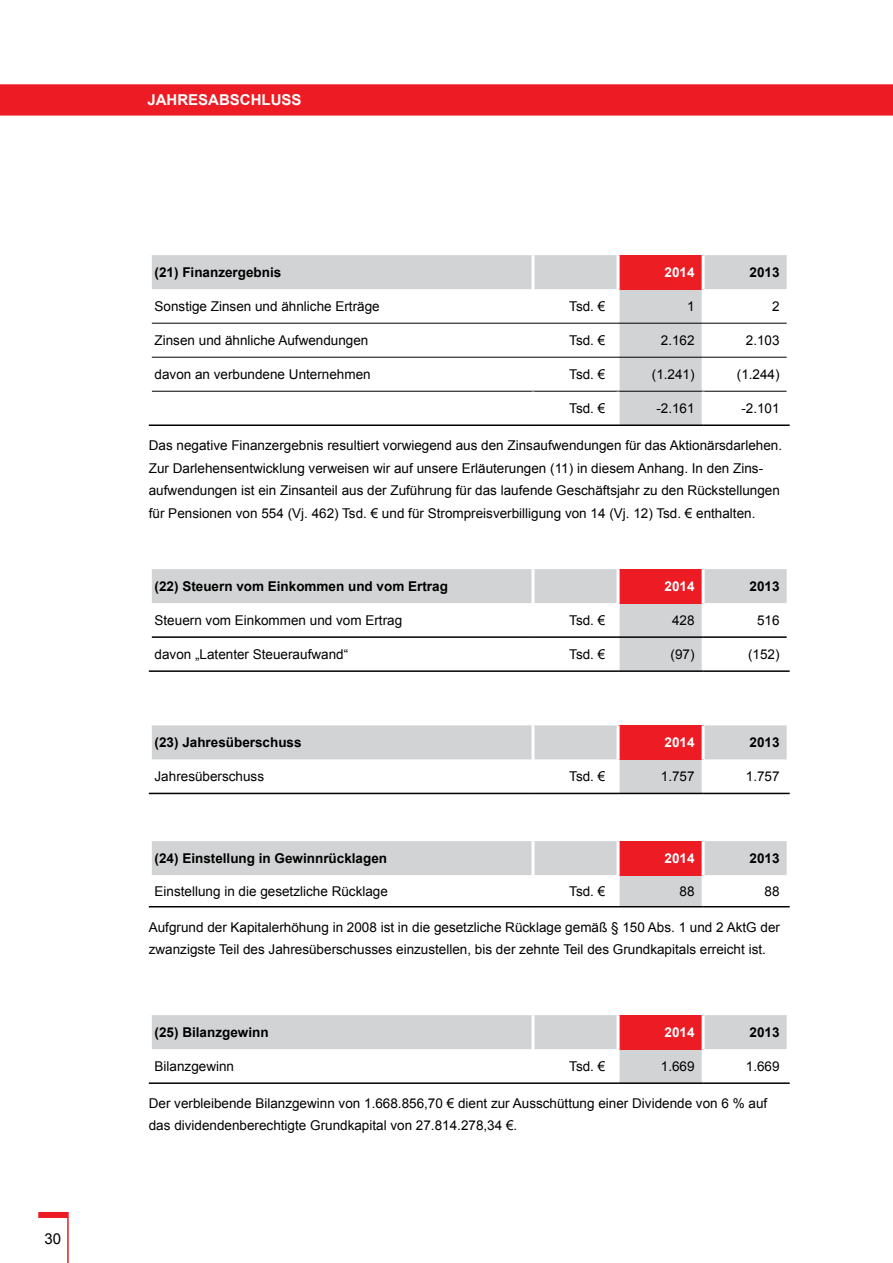
<style>
.page{position:relative;width:893px;height:1263px;background:#fff}
.page>*{position:absolute;margin:0;border:0;box-sizing:border-box;transform-origin:0 0}
.t1{font:700 15px "Arial";color:#fff}
.t2{font:15px "Arial";color:#000}
.t3{font:13.5px/22.5px "Arial";color:#000}
.t4{font:700 13.5px "Arial";color:#000}
.t5{font:700 13.5px "Arial";color:#fff}
</style>
<div class="page">
<svg style="left:152px;top:255px;width:635px;height:169px"></svg>
<div style="left:618px;top:255px;width:85px;height:34px;background:#ed1d24"></div>
<hr style="left:531px;top:289px;width:3px;height:34px;background:#fff">
<hr style="left:617px;top:289px;width:3px;height:34px;background:#fff">
<hr style="left:702px;top:289px;width:3px;height:34px;background:#fff">
<hr style="left:531px;top:324px;width:3px;height:33px;background:#fff">
<hr style="left:617px;top:324px;width:3px;height:33px;background:#fff">
<hr style="left:702px;top:324px;width:3px;height:33px;background:#fff">
<hr style="left:531px;top:358px;width:3px;height:33px;background:#fff">
<hr style="left:617px;top:358px;width:3px;height:33px;background:#fff">
<hr style="left:702px;top:358px;width:3px;height:33px;background:#fff">
<hr style="left:152px;top:323px;width:381px;height:1px;background:#000">
<hr style="left:533px;top:323px;width:85px;height:1px;background:#000">
<hr style="left:618px;top:323px;width:85px;height:1px;background:#000">
<hr style="left:703px;top:323px;width:84px;height:1px;background:#000">
<hr style="left:531px;top:255px;width:3px;height:34px;background:#fff">
<hr style="left:617px;top:255px;width:3px;height:34px;background:#fff">
<hr style="left:702px;top:255px;width:3px;height:34px;background:#fff">
<hr style="left:152px;top:357px;width:381px;height:1px;background:#000">
<hr style="left:533px;top:357px;width:85px;height:1px;background:#000">
<hr style="left:618px;top:357px;width:85px;height:1px;background:#000">
<hr style="left:703px;top:357px;width:84px;height:1px;background:#000">
<hr style="left:152px;top:391px;width:381px;height:1px;background:#000">
<hr style="left:533px;top:391px;width:85px;height:1px;background:#000">
<hr style="left:618px;top:391px;width:85px;height:1px;background:#000">
<hr style="left:703px;top:391px;width:84px;height:1px;background:#000">
<hr style="left:531px;top:392px;width:3px;height:32px;background:#fff">
<hr style="left:617px;top:392px;width:3px;height:32px;background:#fff">
<hr style="left:702px;top:392px;width:3px;height:32px;background:#fff">
<hr style="left:149px;top:424px;width:384px;height:2px;background:#000">
<hr style="left:533px;top:424px;width:85px;height:2px;background:#000">
<hr style="left:618px;top:424px;width:85px;height:2px;background:#000">
<hr style="left:703px;top:424px;width:87px;height:2px;background:#000">
<svg style="left:152px;top:569px;width:635px;height:101px"></svg>
<div style="left:618px;top:569px;width:85px;height:34px;background:#ed1c24"></div>
<hr style="left:531px;top:569px;width:3px;height:34px;background:#fff">
<hr style="left:617px;top:569px;width:3px;height:34px;background:#fff">
<hr style="left:702px;top:569px;width:3px;height:34px;background:#fff">
<hr style="left:531px;top:603px;width:3px;height:33px;background:#fff">
<hr style="left:617px;top:603px;width:3px;height:33px;background:#fff">
<hr style="left:702px;top:603px;width:3px;height:33px;background:#fff">
<hr style="left:531px;top:638px;width:3px;height:32px;background:#fff">
<hr style="left:617px;top:638px;width:3px;height:32px;background:#fff">
<hr style="left:702px;top:638px;width:3px;height:32px;background:#fff">
<hr style="left:152px;top:636px;width:381px;height:2px;background:#000">
<hr style="left:533px;top:636px;width:85px;height:2px;background:#000">
<hr style="left:618px;top:636px;width:85px;height:2px;background:#000">
<hr style="left:703px;top:636px;width:84px;height:2px;background:#000">
<hr style="left:149px;top:670px;width:384px;height:2px;background:#000">
<hr style="left:533px;top:670px;width:85px;height:2px;background:#000">
<hr style="left:618px;top:670px;width:85px;height:2px;background:#000">
<hr style="left:703px;top:670px;width:87px;height:2px;background:#000">
<svg style="left:152px;top:725px;width:635px;height:68px"></svg>
<div style="left:618px;top:725px;width:85px;height:34px;background:#ed1c24"></div>
<hr style="left:531px;top:759px;width:3px;height:34px;background:#fff">
<hr style="left:617px;top:759px;width:3px;height:34px;background:#fff">
<hr style="left:702px;top:759px;width:3px;height:34px;background:#fff">
<hr style="left:531px;top:725px;width:3px;height:34px;background:#fff">
<hr style="left:617px;top:725px;width:3px;height:34px;background:#fff">
<hr style="left:702px;top:725px;width:3px;height:34px;background:#fff">
<hr style="left:149px;top:793px;width:384px;height:1px;background:#000">
<hr style="left:533px;top:793px;width:85px;height:1px;background:#000">
<hr style="left:618px;top:793px;width:85px;height:1px;background:#000">
<hr style="left:703px;top:793px;width:87px;height:1px;background:#000">
<svg style="left:152px;top:1015px;width:635px;height:67px"></svg>
<div style="left:618px;top:1015px;width:85px;height:34px;background:#ed1c24"></div>
<hr style="left:531px;top:1049px;width:3px;height:33px;background:#fff">
<hr style="left:617px;top:1049px;width:3px;height:33px;background:#fff">
<hr style="left:702px;top:1049px;width:3px;height:33px;background:#fff">
<hr style="left:531px;top:1015px;width:3px;height:34px;background:#fff">
<hr style="left:617px;top:1015px;width:3px;height:34px;background:#fff">
<hr style="left:702px;top:1015px;width:3px;height:34px;background:#fff">
<hr style="left:149px;top:1082px;width:384px;height:2px;background:#000">
<hr style="left:533px;top:1082px;width:85px;height:2px;background:#000">
<hr style="left:618px;top:1082px;width:85px;height:2px;background:#000">
<hr style="left:703px;top:1082px;width:87px;height:2px;background:#000">
<svg style="left:152px;top:841px;width:635px;height:65px"></svg>
<div style="left:618px;top:841px;width:85px;height:34px;background:#ed1c24"></div>
<hr style="left:531px;top:875px;width:3px;height:31px;background:#fff">
<hr style="left:617px;top:875px;width:3px;height:31px;background:#fff">
<hr style="left:702px;top:875px;width:3px;height:31px;background:#fff">
<hr style="left:531px;top:841px;width:3px;height:34px;background:#fff">
<hr style="left:617px;top:841px;width:3px;height:34px;background:#fff">
<hr style="left:702px;top:841px;width:3px;height:34px;background:#fff">
<hr style="left:149px;top:906px;width:384px;height:1px;background:#000">
<hr style="left:533px;top:906px;width:85px;height:1px;background:#000">
<hr style="left:618px;top:906px;width:85px;height:1px;background:#000">
<hr style="left:703px;top:906px;width:87px;height:1px;background:#000">
<div style="left:38px;top:1212px;width:30px;height:6px;background:#ed1c24"></div>
<hr style="left:67px;top:1212px;width:2px;height:51px;background:#ed1c24">
<div style="left:0;top:84px;width:893px;height:32px;background:#ed1c24"></div>
<p class="t2" style="left:45px;top:1229px;width:18px">30</p>
<p class="t1" style="left:147px;top:90px;width:42px">jahresabs</p>
<p class="t1" style="left:240px;top:90px;width:53px">chluss</p>
<p class="t4" style="left:155px;top:263px;width:128px">(21) Finanzergebnis</p>
<p class="t5" style="left:665px;top:263px;width:32px">2014</p>
<p class="t4" style="left:750px;top:263px;width:32px">2013</p>
<p class="t3" style="left:155px;top:295px;width:227px">Sonstige Zinsen und ähnliche Erträge</p>
<p class="t3" style="left:569px;top:295px;width:38px">Tsd. €</p>
<p class="t3" style="left:687px;top:295px;width:9px">1</p>
<p class="t3" style="left:772px;top:295px;width:9px">2</p>
<p class="t3" style="left:155px;top:329px;width:215px">Zinsen und ähnliche Aufwendungen</p>
<p class="t3" style="left:569px;top:329px;width:38px">Tsd. €</p>
<p class="t3" style="left:661px;top:329px;width:35px">2.162</p>
<p class="t3" style="left:746px;top:329px;width:35px">2.103</p>
<p class="t3" style="left:155px;top:363px;width:218px">davon an verbundene Unternehmen</p>
<p class="t3" style="left:569px;top:363px;width:38px">Tsd. €</p>
<p class="t3" style="left:652px;top:363px;width:44px">(1.241)</p>
<p class="t3" style="left:737px;top:363px;width:44px">(1.244)</p>
<p class="t3" style="left:569px;top:397px;width:38px">Tsd. €</p>
<p class="t3" style="left:656px;top:397px;width:40px">-2.161</p>
<p class="t3" style="left:741px;top:397px;width:40px">-2.101</p>
<p class="t3" style="left:149px;top:434px;width:635px">Das negative Finanzergebnis resultiert vorwiegend aus den Zinsaufwendungen für das Aktionärsdarlehen.<br>Zur Darlehensentwicklung verweisen wir auf unsere Erläuterungen (11) in diesem Anhang. In den Zins&shy;aufwendungen ist ein Zinsanteil aus der Zuführung für das laufende Geschäftsjahr zu den Rückstellungen für Pensionen von 554 (Vj. 462) Tsd. € und für Strompreisverbilligung von 14 (Vj. 12) Tsd. € enthalten.</p>
<p class="t4" style="left:155px;top:577px;width:295px">(22) Steuern vom Einkommen und vom Ertrag</p>
<p class="t5" style="left:665px;top:577px;width:32px">2014</p>
<p class="t4" style="left:750px;top:577px;width:32px">2013</p>
<p class="t3" style="left:155px;top:609px;width:249px">Steuern vom Einkommen und vom Ertrag</p>
<p class="t3" style="left:569px;top:609px;width:38px">Tsd. €</p>
<p class="t3" style="left:672px;top:609px;width:24px">428</p>
<p class="t3" style="left:757px;top:609px;width:24px">516</p>
<p class="t3" style="left:155px;top:643px;width:195px">davon „Latenter Steueraufwand“</p>
<p class="t3" style="left:569px;top:643px;width:38px">Tsd. €</p>
<p class="t3" style="left:671px;top:643px;width:26px">(97)</p>
<p class="t3" style="left:748px;top:643px;width:33px">(152)</p>
<p class="t4" style="left:155px;top:733px;width:149px">(23) Jahresüberschuss</p>
<p class="t5" style="left:665px;top:733px;width:32px">2014</p>
<p class="t4" style="left:750px;top:733px;width:32px">2013</p>
<p class="t3" style="left:155px;top:765px;width:111px">Jahresüberschuss</p>
<p class="t3" style="left:569px;top:765px;width:38px">Tsd. €</p>
<p class="t3" style="left:661px;top:765px;width:35px">1.757</p>
<p class="t3" style="left:746px;top:765px;width:35px">1.757</p>
<p class="t4" style="left:155px;top:849px;width:234px">(24) Einstellung in Gewinnrücklagen</p>
<p class="t5" style="left:665px;top:849px;width:32px">2014</p>
<p class="t4" style="left:750px;top:849px;width:32px">2013</p>
<p class="t3" style="left:155px;top:880px;width:235px">Einstellung in die gesetzliche Rücklage</p>
<p class="t3" style="left:569px;top:880px;width:38px">Tsd. €</p>
<p class="t3" style="left:680px;top:880px;width:17px">88</p>
<p class="t3" style="left:765px;top:880px;width:17px">88</p>
<p class="t3" style="left:149px;top:916px;width:633px">Aufgrund der Kapitalerhöhung in 2008 ist in die gesetzliche Rücklage gemäß § 150 Abs. 1 und 2 AktG der zwanzigste Teil des Jahresüberschusses einzustellen, bis der zehnte Teil des Grundkapitals erreicht ist.</p>
<p class="t4" style="left:155px;top:1023px;width:116px">(25) Bilanzgewinn</p>
<p class="t5" style="left:665px;top:1023px;width:32px">2014</p>
<p class="t4" style="left:750px;top:1023px;width:32px">2013</p>
<p class="t3" style="left:155px;top:1055px;width:81px">Bilanzgewinn</p>
<p class="t3" style="left:569px;top:1055px;width:38px">Tsd. €</p>
<p class="t3" style="left:661px;top:1055px;width:35px">1.669</p>
<p class="t3" style="left:746px;top:1055px;width:35px">1.669</p>
<p class="t3" style="left:149px;top:1092px;width:620px">Der verbleibende Bilanzgewinn von 1.668.856,70 € dient zur Ausschüttung einer Dividende von 6 % auf das dividendenberechtigte Grundkapital von 27.814.278,34 €.</p>
</div>
